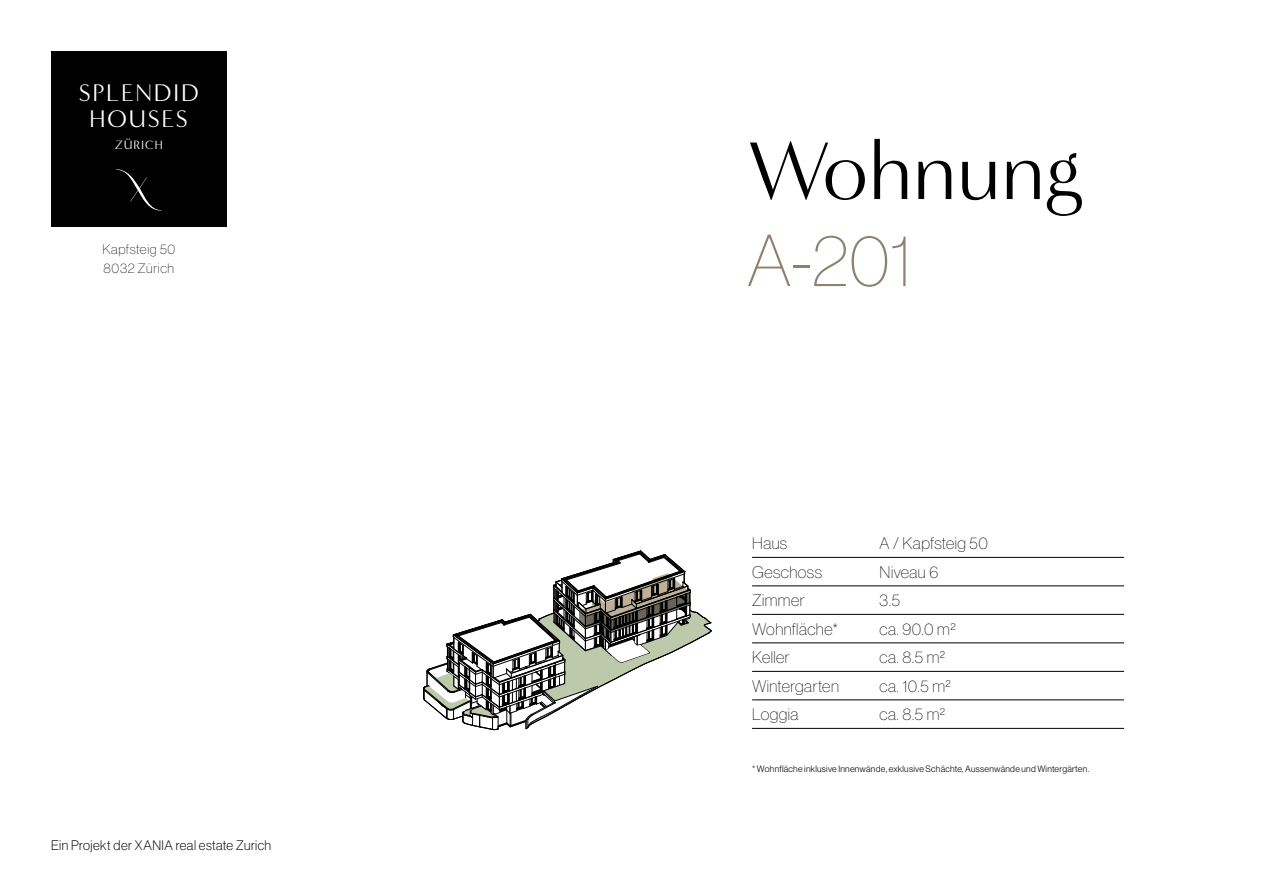
<style>
.page{position:relative;width:1263px;height:893px;background:#fff}
.page>*{position:absolute;margin:0;border:0;box-sizing:border-box;transform-origin:0 0}
.t1{font:84px "Minerva Modern";color:#000}
.t2{font:72px "N Haas Grotesk DS Pro 25 Th";color:#8d8271}
.t3{font:24.75px/26.2px "Minerva Modern";letter-spacing:.075em;color:#fff;text-align:center}
.t4{font:16.5px "N Haas Grotesk DS Pro 25 Th";letter-spacing:.025em;color:#000}
.t5{font:13.5px "N Haas Grotesk DS Pro 35 X Lt";letter-spacing:.035em;color:#000}
.t6{font:13.5px/19.5px "N Haas Grotesk DS Pro 25 Th";letter-spacing:.05em;color:#000}
.t7{font:12.3px "Minerva Modern";letter-spacing:.075em;color:#fff}
.t8{font:9px "N Haas Grotesk DS Pro 45 Lt";letter-spacing:.03em;color:#000}
.s1{font-family:"N Haas Grotesk DS Pro 35 X Lt"}
</style>
<div class="page">
<div style="left:51px;top:51px;width:175px;height:175px;background:#000"></div>
<svg style="left:116px;top:169px;width:45px;height:42px"></svg>
<hr style="left:752px;top:557px;width:372px;height:1px;background:#000">
<hr style="left:752px;top:586px;width:372px;height:1px;background:#000">
<hr style="left:752px;top:614px;width:372px;height:1px;background:#000">
<hr style="left:752px;top:643px;width:372px;height:1px;background:#000">
<hr style="left:752px;top:671px;width:372px;height:1px;background:#000">
<hr style="left:752px;top:700px;width:372px;height:1px;background:#000">
<hr style="left:752px;top:728px;width:372px;height:1px;background:#000">
<svg style="left:423px;top:550px;width:289px;height:180px"></svg>
<h3 class="t3" style="left:79px;top:80px;width:121px">SPLENDID<br>HOUSES</h3>
<p class="t7" style="left:115px;top:138px;width:50px">ZÜRICH</p>
<p class="t6" style="left:102px;top:239px;width:75px">Kapfsteig 50<br>8032 Zürich</p>
<p class="t5" style="left:51px;top:838px;width:222px">Ein Projekt der XANIA real estate Zurich</p>
<h1 class="t1" style="left:747px;top:123px;width:337px">Wohnung</h1>
<h2 class="t2" style="left:747px;top:221px;width:166px">A-201</h2>
<p class="t4" style="left:752px;top:534px;width:37px">Haus</p>
<p class="t4" style="left:880px;top:534px;width:110px">A / Kapfsteig 50</p>
<p class="t4" style="left:752px;top:563px;width:72px">Geschoss</p>
<p class="t4" style="left:880px;top:563px;width:60px">Niveau 6</p>
<p class="t4" style="left:752px;top:591px;width:54px">Zimmer</p>
<p class="t4" style="left:880px;top:591px;width:22px">3.5</p>
<p class="t4" style="left:752px;top:620px;width:88px">Wohnfläche*</p>
<p class="t4" style="left:880px;top:620px;width:78px">ca. 90.0 m²</p>
<p class="t4" style="left:752px;top:648px;width:39px">Keller</p>
<p class="t4" style="left:880px;top:648px;width:67px">ca. 8.5 m²</p>
<p class="t4" style="left:752px;top:677px;width:88px">Wintergarten</p>
<p class="t4" style="left:880px;top:677px;width:73px">ca. 10.5 m²</p>
<p class="t4" style="left:752px;top:705px;width:48px">Loggia</p>
<p class="t4" style="left:880px;top:705px;width:67px">ca. 8.5 m²</p>
<p class="t8" style="left:752px;top:763px;width:338px"><span class="s1">*</span> Wohnfläche inklusive Innenwände, exklusive Schächte, Aussenwände und Wintergärten.</p>
</div>
